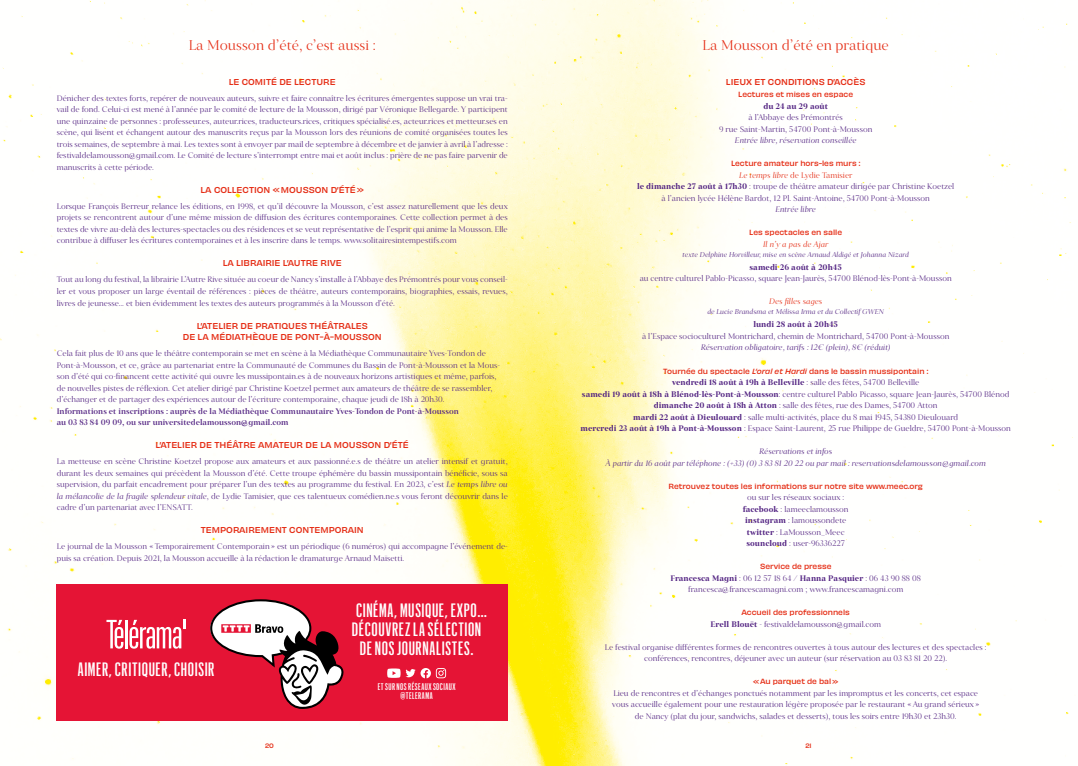
<style>
.page{position:relative;width:1078px;height:766px;background:#fff}
.page>*{position:absolute;margin:0;border:0;box-sizing:border-box;transform-origin:0 0}
.t1{font:500 18.9px/18.9px "Graphik XX Cond";letter-spacing:.035em;color:#fff;text-align:center}
.t2{font:300 14px "Carot Display";color:#e52f17}
.t3{font:500 9.5px/9.5px "Graphik XX Cond";letter-spacing:.05em;color:#fff;text-align:center}
.t4{font:300 8px/11.5px "Carot Display";color:#542583;text-align:center}
.t5{font:500 8px/11.5px "Obviously";color:#e52f17;text-align:center}
.t6{font:italic 300 8px/11.5px "Carot Display";color:#542583;text-align:center}
.t7{font:500 8px/11.5px "Carot Display";color:#542583}
.t8{font:700 8px "Carot Display";color:#542583}
.t9{font:italic 300 8px "Carot Display";color:#e52f17}
.t10{font:500 7px "Obviously";color:#e52f17}
.t11{font:italic 300 7px "Carot Display";color:#542583}
.t12{font:500 6px "Obviously";color:#e52f17}
.s1{font-style:italic}
.s2{font-style:italic;color:#e52f17}
.s3{color:#e52f17}
.s4{font-weight:700}
</style>
<div class="page">
<img style="left:0;top:0;width:1073px;height:765px">
<div style="left:57px;top:583px;width:450px;height:137px;background:#e51435"></div>
<hr style="left:125px;top:619px;width:3px;height:29px;background:#fff">
<svg style="left:106px;top:619px;width:17px;height:29px"></svg>
<svg style="left:129px;top:619px;width:57px;height:29px"></svg>
<svg style="left:387px;top:668px;width:59px;height:10px"></svg>
<svg style="left:210px;top:599px;width:134px;height:109px"></svg>
<h2 class="t2" style="left:189px;top:38px;width:189px">La Mousson d’été, c’est aussi :</h2>
<p class="t5" style="left:229px;top:75px;width:108px">LE COMITÉ DE LECTURE</p>
<p class="t4" style="left:57px;top:93px;width:452px;text-align:justify">Dénicher des textes forts, repérer de nouveaux auteurs, suivre et faire connaître les écritures émergentes suppose un vrai tra&shy;vail de fond. Celui-ci est mené à l’année par le comité de lecture de la Mousson, dirigé par Véronique Bellegarde. Y participent une quinzaine de personnes : professeur.es, auteur.rices, traducteurs.rices, critiques spécialisé.es, acteur.rices et metteur.ses en scène, qui lisent et échangent autour des manuscrits reçus par la Mousson lors des réunions de comité organisées toutes les trois semaines, de septembre à mai. Les textes sont à envoyer par mail de septembre à décembre et de janvier à avril à l’adresse : festivaldelamousson@gmail.com. Le Comité de lecture s’interrompt entre mai et août inclus : prière de ne pas faire parvenir de manuscrits à cette période.</p>
<p class="t5" style="left:200px;top:183px;width:165px">LA COLLECTION «MOUSSON D’ÉTÉ»</p>
<p class="t4" style="left:57px;top:201px;width:452px;text-align:justify">Lorsque François Berreur relance les éditions, en 1998, et qu’il découvre la Mousson, c’est assez naturellement que les deux projets se rencontrent autour d’une même mission de diffusion des écritures contemporaines. Cette collection permet à des textes de vivre au-delà des lectures-spectacles ou des résidences et se veut représentative de l’esprit qui anime la Mousson. Elle contribue à diffuser les écritures contemporaines et à les inscrire dans le temps. www.solitairesintempestifs.com</p>
<p class="t5" style="left:223px;top:257px;width:120px">LA LIBRAIRIE L’AUTRE RIVE</p>
<p class="t4" style="left:57px;top:274px;width:452px;text-align:justify">Tout au long du festival, la librairie L’Autre Rive située au coeur de Nancy s’installe à l’Abbaye des Prémontrés pour vous conseil&shy;ler et vous proposer un large éventail de références : pièces de théâtre, auteurs contemporains, biographies, essais, revues, livres de jeunesse... et bien évidemment les textes des auteurs programmés à la Mousson d’été.</p>
<p class="t5" style="left:183px;top:319px;width:200px">L’ATELIER DE PRATIQUES THÉÂTRALES<br>DE LA MÉDIATHÈQUE DE PONT-À-MOUSSON</p>
<p class="t4" style="left:57px;top:348px;width:444px;text-align:left">Cela fait plus de 10 ans que le théâtre contemporain se met en scène à la Médiathèque Communautaire Yves-Tondon de Pont-à-Mousson, et ce, grâce au partenariat entre la Communauté de Communes du Bassin de Pont-à-Mousson et la Mous&shy;son d’été qui co-financent cette activité qui ouvre les mussipontain.es à de nouveaux horizons artistiques et même, parfois, de nouvelles pistes de réflexion. Cet atelier dirigé par Christine Koetzel permet aux amateurs de théâtre de se rassembler, d’échanger et de partager des expériences autour de l’écriture contemporaine, chaque jeudi de 18h à 20h30.</p>
<p class="t7" style="left:57px;top:405px;width:403px">Informations et inscriptions : auprès de la Médiathèque Communautaire Yves-Tondon de Pont-à-Mousson au 03 83 84 09 09, ou sur universitedelamousson@gmail.com</p>
<p class="t5" style="left:156px;top:438px;width:255px">L’ATELIER DE THÉÂTRE AMATEUR DE LA MOUSSON D’ÉTÉ</p>
<p class="t4" style="left:57px;top:456px;width:452px;text-align:justify">La metteuse en scène Christine Koetzel propose aux amateurs et aux passionné.e.s de théâtre un atelier intensif et gratuit, durant les deux semaines qui précèdent la Mousson d’été. Cette troupe éphémère du bassin mussipontain bénéficie, sous sa supervision, du parfait encadrement pour préparer l’un des textes au programme du festival. En 2023, c’est <span class="s1">Le temps libre ou la mélancolie de la fragile splendeur vitale</span>, de Lydie Tamisier, que ces talentueux comédien.ne.s vous feront découvrir dans le cadre d’un partenariat avec l’ENSATT.</p>
<p class="t5" style="left:201px;top:523px;width:164px">TEMPORAIREMENT CONTEMPORAIN</p>
<p class="t4" style="left:57px;top:541px;width:452px;text-align:left">Le journal de la Mousson «Temporairement Contemporain» est un périodique (6 numéros) qui accompagne l’événement de&shy;puis sa création. Depuis 2021, la Mousson accueille à la rédaction le dramaturge Arnaud Maïsetti.</p>
<h1 class="t1" style="left:78px;top:658px;width:138px">AIMER, CRITIQUER, CHOISIR</h1>
<h1 class="t1" style="left:352px;top:599px;width:136px">CINÉMA, MUSIQUE, EXPO…<br>DÉCOUVREZ LA SÉLECTION<br>DE NOS JOURNALISTES.</h1>
<p class="t3" style="left:377px;top:681px;width:79px">ET SUR NOS RÉSEAUX SOCIAUX @TELERAMA</p>
<h2 class="t2" style="left:702px;top:38px;width:188px">La Mousson d’été en pratique</h2>
<p class="t5" style="left:725px;top:75px;width:141px">LIEUX ET CONDITIONS D’ACCÈS</p>
<p class="t10" style="left:738px;top:89px;width:116px">Lectures et mises en espace</p>
<p class="t8" style="left:763px;top:101px;width:66px">du 24 au 29 août</p>
<p class="t4" style="left:719px;top:112px;width:155px">à l’Abbaye des Prémontrés<br>9 rue Saint-Martin, 54700 Pont-à-Mousson</p>
<p class="t6" style="left:734px;top:135px;width:123px">Entrée libre, réservation conseillée</p>
<p class="t10" style="left:730px;top:158px;width:131px">Lecture amateur hors-les murs :</p>
<p class="t4" style="left:637px;top:170px;width:319px"><span class="s2">Le temps libre</span> <span class="s3">de Lydie Tamisier<br></span><span class="s4">le dimanche 27 août à 17h30</span> : troupe de théâtre amateur dirigée par Christine Koetzel à l’ancien lycée Hélène Bardot, 12 Pl. Saint-Antoine, 54700 Pont-à-Mousson</p>
<p class="t6" style="left:775px;top:204px;width:42px">Entrée libre</p>
<p class="t10" style="left:749px;top:227px;width:94px">Les spectacles en salle</p>
<p class="t9" style="left:763px;top:239px;width:67px">Il n’y a pas de Ajar</p>
<p class="t11" style="left:682px;top:250px;width:228px">texte Delphine Horvilleur, mise en scène Arnaud Aldigé et Johanna Nizard</p>
<p class="t8" style="left:749px;top:262px;width:94px">samedi 26 août à 20h45</p>
<p class="t4" style="left:639px;top:273px;width:313px">au centre culturel Pablo-Picasso, square Jean-Jaurès, 54700 Blénod-lès-Pont-à-Mousson</p>
<p class="t9" style="left:768px;top:297px;width:55px">Des filles sages</p>
<p class="t11" style="left:707px;top:308px;width:178px">de Lucie Brandsma et Mélissa Irma et du Collectif GWEN</p>
<p class="t8" style="left:753px;top:320px;width:86px">lundi 28 août à 20h45</p>
<p class="t4" style="left:642px;top:331px;width:309px">à l’Espace socioculturel Montrichard, chemin de Montrichard, 54700 Pont-à-Mousson</p>
<p class="t6" style="left:700px;top:342px;width:191px">Réservation obligatoire, tarifs : 12€ (plein), 8€ (réduit)</p>
<p class="t10" style="left:663px;top:365px;width:266px">Tournée du spectacle <span class="s1">L’oral et Hardi</span> dans le bassin mussipontain :</p>
<p class="t4" style="left:580px;top:377px;width:432px"><span class="s4">vendredi 18 août à 19h à Belleville</span> : salle des fêtes, 54700 Belleville<br><span class="s4">samedi 19 août à 18h à Blénod-lès-Pont-à-Mousson</span>: centre culturel Pablo Picasso, square Jean-Jaurès, 54700 Blénod <span class="s4">dimanche 20 août à 18h à Atton</span> : salle des fêtes, rue des Dames, 54700 Atton<br><span class="s4">mardi 22 août à Dieulouard</span> : salle multi-activités, place du 8 mai 1945, 54380 Dieulouard<br><span class="s4">mercredi 23 août à 19h à Pont-à-Mousson</span> : Espace Saint-Laurent, 25 rue Philippe de Gueldre, 54700 Pont-à-Mousson</p>
<p class="t6" style="left:605px;top:446px;width:382px">Réservations et infos<br>À partir du 16 août par téléphone : (+33) (0) 3 83 81 20 22 ou par mail : reservationsdelamousson@gmail.com</p>
<p class="t10" style="left:668px;top:480px;width:256px">Retrouvez toutes les informations sur notre site www.meec.org</p>
<p class="t4" style="left:742px;top:492px;width:107px">ou sur les réseaux sociaux : <span class="s4">facebook</span> : lameeclamousson <span class="s4">instagram</span> : lamoussondete <span class="s4">twitter</span> : LaMousson_Meec <span class="s4">souncloud</span> : user-96336227</p>
<p class="t10" style="left:759px;top:560px;width:73px">Service de presse</p>
<p class="t4" style="left:670px;top:572px;width:251px"><span class="s4">Francesca Magni</span> : 06 12 57 18 64 / <span class="s4">Hanna Pasquier</span> : 06 43 90 88 08 francesca@francescamagni.com ; www.francescamagni.com</p>
<p class="t10" style="left:741px;top:606px;width:110px">Accueil des professionnels</p>
<p class="t4" style="left:710px;top:618px;width:172px"><span class="s4">Erell Blouët</span> - festivaldelamousson@gmail.com</p>
<p class="t4" style="left:604px;top:641px;width:383px">Le festival organise différentes formes de rencontres ouvertes à tous autour des lectures et des spectacles : conférences, rencontres, déjeuner avec un auteur (sur réservation au 03 83 81 20 22).</p>
<p class="t10" style="left:752px;top:675px;width:87px">«Au parquet de bal»</p>
<p class="t4" style="left:612px;top:687px;width:368px">Lieu de rencontres et d’échanges ponctués notamment par les impromptus et les concerts, cet espace vous accueille également pour une restauration légère proposée par le restaurant «Au grand sérieux» de Nancy (plat du jour, sandwichs, salades et desserts), tous les soirs entre 19h30 et 23h30.</p>
<p class="t12" style="left:265px;top:740px;width:10px">20</p>
<p class="t12" style="left:805px;top:740px;width:8px">21</p>
</div>
